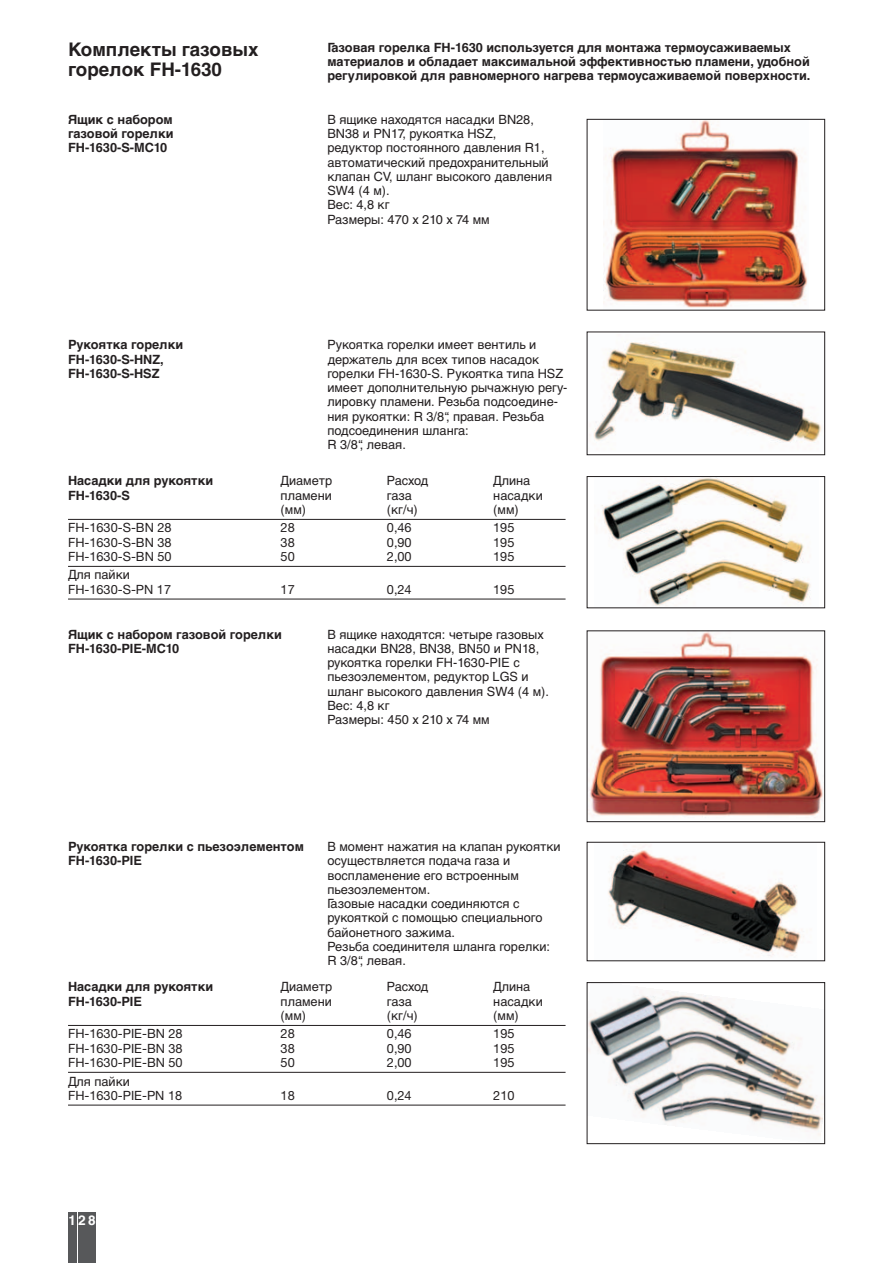
<style>
.page{position:relative;width:893px;height:1263px;background:#fff}
.page>*{position:absolute;margin:0;border:0;box-sizing:border-box;transform-origin:0 0}
.t1{font:700 18.75px/20.2px "Helvetica Cyr";color:#231f20}
.t2{font:700 13.5px "Helvetica Cyr";color:#fff}
.t3{font:12.75px/14.2px "Helvetica Cyr Upright";color:#231f20}
.t4{font:700 12.75px/14.2px "Helvetica Cyr";color:#231f20}
.t5{font:12.75px "Helvetica Neue";color:#231f20}
</style>
<div class="page">
<div style="left:68px;top:1212px;width:9px;height:51px;background:#57585a"></div>
<div style="left:78px;top:1212px;width:8px;height:51px;background:#57585a"></div>
<div style="left:88px;top:1212px;width:8px;height:51px;background:#57585a"></div>
<hr style="left:68px;top:519px;width:498px;height:1px;background:#231f20">
<hr style="left:68px;top:566px;width:498px;height:1px;background:#231f20">
<hr style="left:68px;top:599px;width:498px;height:1px;background:#231f20">
<hr style="left:68px;top:1025px;width:498px;height:1px;background:#231f20">
<hr style="left:68px;top:1072px;width:498px;height:1px;background:#231f20">
<hr style="left:68px;top:1105px;width:498px;height:1px;background:#231f20">
<img style="left:608px;top:846px;width:196px;height:111px">
<div style="left:587px;top:842px;width:238px;height:119px;border:1px solid #231f20"></div>
<img style="left:589px;top:991px;width:234px;height:145px">
<div style="left:587px;top:982px;width:238px;height:162px;border:1px solid #231f20"></div>
<img style="left:589px;top:632px;width:234px;height:186px">
<div style="left:587px;top:630px;width:238px;height:192px;border:1px solid #231f20"></div>
<img style="left:604px;top:121px;width:204px;height:187px">
<div style="left:587px;top:119px;width:238px;height:191px;border:1px solid #231f20"></div>
<img style="left:593px;top:342px;width:229px;height:101px">
<div style="left:587px;top:332px;width:238px;height:123px;border:1px solid #231f20"></div>
<img style="left:601px;top:478px;width:210px;height:128px">
<div style="left:587px;top:476px;width:238px;height:132px;border:1px solid #231f20"></div>
<h1 class="t1" style="left:68px;top:41px;width:192px">Комплекты газовых горелок FH-1630</h1>
<p class="t4" style="left:68px;top:114px;width:107px;text-align:justify">Ящик с набором газовой горелки FH-1630-S-MC10</p>
<p class="t4" style="left:327px;top:41px;width:484px">Газовая горелка FH-1630 используется для монтажа термоусаживаемых материалов и обладает максимальной эффективностью пламени, удобной регулировкой для равномерного нагрева термоусаживаемой поверхности.</p>
<p class="t3" style="left:327px;top:114px;width:226px">В ящике находятся насадки BN28,<br>BN38 и PN17, рукоятка HSZ, редуктор постоянного давления R1, автоматический предохранительный клапан CV, шланг высокого давления<br>SW4 (4 м).<br>Вес: 4,8 кг<br>Размеры: 470 x 210 x 74 мм</p>
<p class="t4" style="left:68px;top:339px;width:117px">Рукоятка горелки<br>FH-1630-S-HNZ,<br>FH-1630-S-HSZ</p>
<p class="t3" style="left:327px;top:339px;width:241px">Рукоятка горелки имеет вентиль и держатель для всех типов насадок горелки FH-1630-S. Рукоятка типа HSZ имеет дополнительную рычажную регу&shy;лировку пламени. Резьба подсоедине&shy;ния рукоятки: R 3/8“, правая. Резьба подсоединения шланга:<br>R 3/8“, левая.</p>
<p class="t4" style="left:68px;top:475px;width:147px">Насадки для рукоятки</p>
<p class="t3" style="left:281px;top:475px;width:53px">Диаметр</p>
<p class="t3" style="left:387px;top:475px;width:43px">Расход</p>
<p class="t3" style="left:493px;top:475px;width:39px">Длина</p>
<p class="t4" style="left:68px;top:489px;width:63px">FH-1630-S</p>
<p class="t3" style="left:281px;top:489px;width:53px">пламени</p>
<p class="t3" style="left:387px;top:489px;width:26px">газа</p>
<p class="t3" style="left:493px;top:489px;width:51px">насадки</p>
<p class="t3" style="left:281px;top:504px;width:27px">(мм)</p>
<p class="t3" style="left:387px;top:504px;width:32px">(кг/ч)</p>
<p class="t3" style="left:493px;top:504px;width:27px">(мм)</p>
<p class="t5" style="left:68px;top:523px;width:105px">FH-1630-S-BN 28</p>
<p class="t5" style="left:281px;top:523px;width:16px">28</p>
<p class="t5" style="left:387px;top:523px;width:26px">0,46</p>
<p class="t5" style="left:493px;top:523px;width:23px">195</p>
<p class="t5" style="left:68px;top:538px;width:105px">FH-1630-S-BN 38</p>
<p class="t5" style="left:281px;top:538px;width:16px">38</p>
<p class="t5" style="left:387px;top:538px;width:26px">0,90</p>
<p class="t5" style="left:493px;top:538px;width:23px">195</p>
<p class="t5" style="left:68px;top:552px;width:105px">FH-1630-S-BN 50</p>
<p class="t5" style="left:281px;top:552px;width:16px">50</p>
<p class="t5" style="left:387px;top:552px;width:26px">2,00</p>
<p class="t5" style="left:493px;top:552px;width:23px">195</p>
<p class="t3" style="left:68px;top:569px;width:63px">Для пайки</p>
<p class="t5" style="left:68px;top:585px;width:105px">FH-1630-S-PN 17</p>
<p class="t5" style="left:281px;top:585px;width:16px">17</p>
<p class="t5" style="left:387px;top:585px;width:26px">0,24</p>
<p class="t5" style="left:493px;top:585px;width:23px">195</p>
<p class="t4" style="left:68px;top:628px;width:215px">Ящик с набором газовой горелки<br>FH-1630-PIE-MC10</p>
<p class="t3" style="left:327px;top:628px;width:223px">В ящике находятся: четыре газовых насадки BN28, BN38, BN50 и PN18, рукоятка горелки FH-1630-PIE с пьезоэлементом, редуктор LGS и шланг высокого давления SW4 (4 м).<br>Вес: 4,8 кг<br>Размеры: 450 x 210 x 74 мм</p>
<p class="t4" style="left:68px;top:841px;width:237px">Рукоятка горелки с пьезоэлементом<br>FH-1630-PIE</p>
<p class="t3" style="left:327px;top:841px;width:235px">В момент нажатия на клапан рукоятки осуществляется подача газа и воспламенение его встроенным пьезоэлементом.<br>Газовые насадки соединяются с рукояткой с помощью специального байонетного зажима.<br>Резьба соединителя шланга горелки:<br>R 3/8“, левая.</p>
<p class="t4" style="left:68px;top:981px;width:147px">Насадки для рукоятки</p>
<p class="t3" style="left:281px;top:981px;width:53px">Диаметр</p>
<p class="t3" style="left:387px;top:981px;width:43px">Расход</p>
<p class="t3" style="left:493px;top:981px;width:39px">Длина</p>
<p class="t4" style="left:68px;top:995px;width:75px">FH-1630-PIE</p>
<p class="t3" style="left:281px;top:995px;width:53px">пламени</p>
<p class="t3" style="left:387px;top:995px;width:26px">газа</p>
<p class="t3" style="left:493px;top:995px;width:51px">насадки</p>
<p class="t3" style="left:281px;top:1010px;width:27px">(мм)</p>
<p class="t3" style="left:387px;top:1010px;width:32px">(кг/ч)</p>
<p class="t3" style="left:493px;top:1010px;width:27px">(мм)</p>
<p class="t5" style="left:68px;top:1029px;width:116px">FH-1630-PIE-BN 28</p>
<p class="t5" style="left:281px;top:1029px;width:16px">28</p>
<p class="t5" style="left:387px;top:1029px;width:26px">0,46</p>
<p class="t5" style="left:493px;top:1029px;width:23px">195</p>
<p class="t5" style="left:68px;top:1044px;width:116px">FH-1630-PIE-BN 38</p>
<p class="t5" style="left:281px;top:1044px;width:16px">38</p>
<p class="t5" style="left:387px;top:1044px;width:26px">0,90</p>
<p class="t5" style="left:493px;top:1044px;width:23px">195</p>
<p class="t5" style="left:68px;top:1058px;width:116px">FH-1630-PIE-BN 50</p>
<p class="t5" style="left:281px;top:1058px;width:16px">50</p>
<p class="t5" style="left:387px;top:1058px;width:26px">2,00</p>
<p class="t5" style="left:493px;top:1058px;width:23px">195</p>
<p class="t3" style="left:68px;top:1075px;width:63px">Для пайки</p>
<p class="t5" style="left:68px;top:1091px;width:116px">FH-1630-PIE-PN 18</p>
<p class="t5" style="left:281px;top:1091px;width:16px">18</p>
<p class="t5" style="left:387px;top:1091px;width:26px">0,24</p>
<p class="t5" style="left:493px;top:1091px;width:23px">210</p>
<p class="t2" style="left:69px;top:1215px;width:29px">128</p>
</div>
